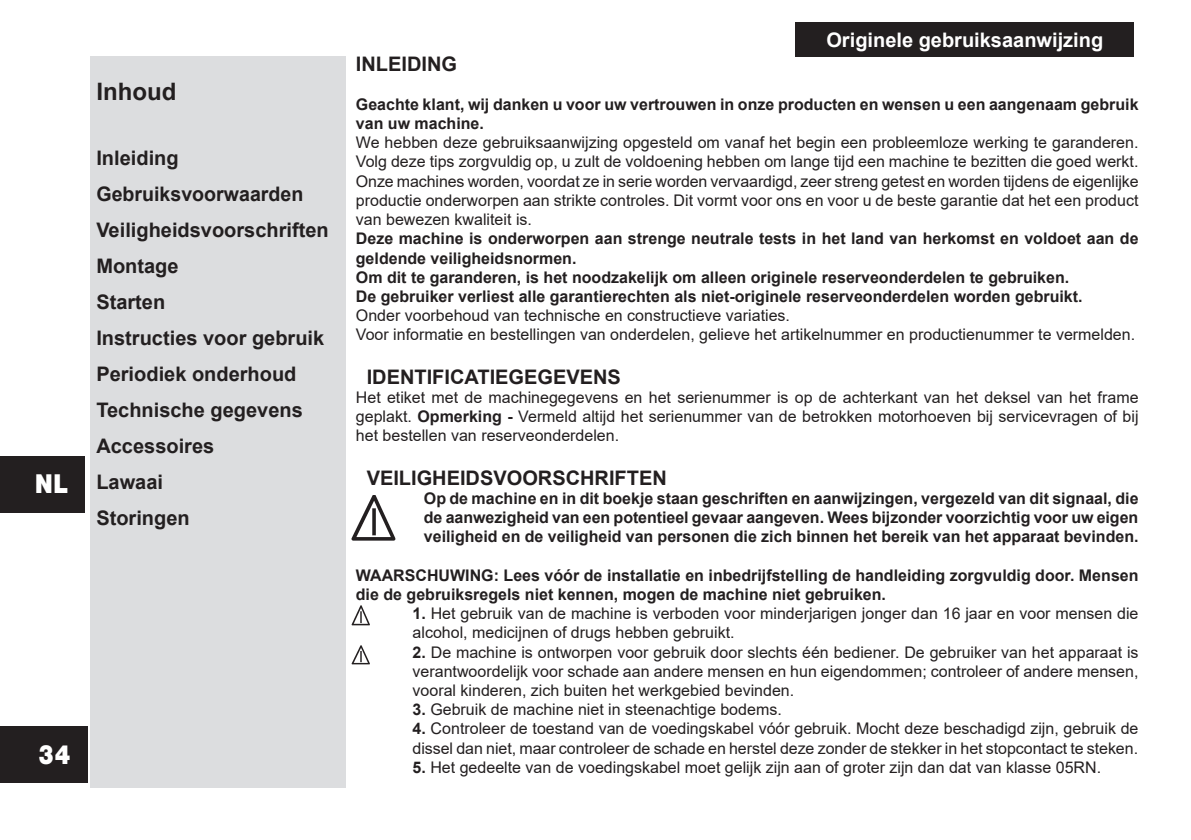
<style>
.page{position:relative;width:1191px;height:840px;background:#fff}
.page>*{position:absolute;margin:0;border:0;box-sizing:border-box;transform-origin:0 0}
.t1{font:900 28px "Nimbus San";color:#fff;scale:.9 1}
.heading_3{font:700 24px "Arial";color:#231f20}
.heading_3-2{font:700 20px "Arial";color:#231f20}
.t2{font:700 20px "Arial";color:#fff}
.t3{font:16px/19.2px "Arial";color:#231f20}
.t4{font:700 16px/19.2px "Arial";color:#231f20}
.s1{font-weight:700}
</style>
<div class="page">
<div style="left:0;top:455px;width:85px;height:57px;background:#231f20"></div>
<div style="left:0;top:726px;width:88px;height:56px;background:#231f20"></div>
<img style="left:352px;top:495px;width:44px;height:46px">
<img style="left:352px;top:605px;width:18px;height:19px">
<img style="left:352px;top:645px;width:18px;height:19px">
<div style="left:91px;top:57px;width:255px;height:730px;background:#dcdddf"></div>
<div style="left:795px;top:23px;width:339px;height:34px;background:#231f20"></div>
<h1 class="t1" style="left:35px;top:468px;width:38px">NL</h1>
<p class="heading_3" style="left:96px;top:74px;width:81px">Inhoud</p>
<p class="heading_3-2" style="left:96px;top:143px;width:84px">Inleiding</p>
<p class="heading_3-2" style="left:96px;top:179px;width:208px">Gebruiksvoorwaarden</p>
<p class="heading_3-2" style="left:96px;top:215px;width:234px">Veiligheidsvoorschriften</p>
<p class="heading_3-2" style="left:96px;top:251px;width:84px">Montage</p>
<p class="heading_3-2" style="left:96px;top:287px;width:70px">Starten</p>
<p class="heading_3-2" style="left:96px;top:323px;width:229px">Instructies voor gebruik</p>
<p class="heading_3-2" style="left:96px;top:359px;width:202px">Periodiek onderhoud</p>
<p class="heading_3-2" style="left:96px;top:395px;width:208px">Technische gegevens</p>
<p class="heading_3-2" style="left:96px;top:431px;width:119px">Accessoires</p>
<p class="heading_3-2" style="left:96px;top:467px;width:68px">Lawaai</p>
<p class="heading_3-2" style="left:96px;top:503px;width:95px">Storingen</p>
<h1 class="t1" style="left:38px;top:738px;width:38px">34</h1>
<p class="t2" style="left:826px;top:26px;width:278px">Originele gebruiksaanwijzing</p>
<p class="heading_3-2" style="left:356px;top:50px;width:103px">INLEIDING</p>
<p class="t4" style="left:356px;top:95px;width:784px">Geachte klant, wij danken u voor uw vertrouwen in onze producten en wensen u een aangenaam gebruik van uw machine.</p>
<p class="t3" style="left:356px;top:133px;width:784px">We hebben deze gebruiksaanwijzing opgesteld om vanaf het begin een probleemloze werking te garanderen.<br>Volg deze tips zorgvuldig op, u zult de voldoening hebben om lange tijd een machine te bezitten die goed werkt.</p>
<p class="t3" style="left:356px;top:171px;width:784px;text-align:justify">Onze machines worden, voordat ze in serie worden vervaardigd, zeer streng getest en worden tijdens de eigenlijke productie onderworpen aan strikte controles. Dit vormt voor ons en voor u de beste garantie dat het een product van bewezen kwaliteit is.</p>
<p class="t4" style="left:356px;top:229px;width:784px">Deze machine is onderworpen aan strenge neutrale tests in het land van herkomst en voldoet aan de geldende veiligheidsnormen.</p>
<p class="t4" style="left:356px;top:267px;width:715px">Om dit te garanderen, is het noodzakelijk om alleen originele reserveonderdelen te gebruiken.</p>
<p class="t4" style="left:356px;top:287px;width:728px">De gebruiker verliest alle garantierechten als niet-originele reserveonderdelen worden gebruikt.</p>
<p class="t3" style="left:356px;top:306px;width:435px">Onder voorbehoud van technische en constructieve variaties.</p>
<p class="t3" style="left:356px;top:325px;width:781px">Voor informatie en bestellingen van onderdelen, gelieve het artikelnummer en productienummer te vermelden.</p>
<p class="heading_3-2" style="left:367px;top:362px;width:256px">IDENTIFICATIEGEGEVENS</p>
<p class="t3" style="left:356px;top:387px;width:784px;text-align:justify">Het etiket met de machinegegevens en het serienummer is op de achterkant van het deksel van het frame geplakt. <span class="s1">Opmerking -</span> Vermeld altijd het serienummer van de betrokken motorhoeven bij servicevragen of bij het bestellen van reserveonderdelen.</p>
<p class="heading_3-2" style="left:367px;top:463px;width:302px">VEILIGHEIDSVOORSCHRIFTEN</p>
<p class="t4" style="left:424px;top:488px;width:716px;text-align:justify">Op de machine en in dit boekje staan geschriften en aanwijzingen, vergezeld van dit signaal, die de aanwezigheid van een potentieel gevaar aangeven. Wees bijzonder voorzichtig voor uw eigen veiligheid en de veiligheid van personen die zich binnen het bereik van het apparaat bevinden.</p>
<p class="t4" style="left:356px;top:565px;width:784px">WAARSCHUWING: Lees vóór de installatie en inbedrijfstelling de handleiding zorgvuldig door. Mensen die de gebruiksregels niet kennen, mogen de machine niet gebruiken.</p>
<p class="t3" style="left:412px;top:603px;width:727px"><span class="s1">1.</span> Het gebruik van de machine is verboden voor minderjarigen jonger dan 16 jaar en voor mensen die alcohol, medicijnen of drugs hebben gebruikt.</p>
<p class="t3" style="left:412px;top:642px;width:727px;text-align:justify"><span class="s1">2.</span> De machine is ontworpen voor gebruik door slechts één bediener. De gebruiker van het apparaat is verantwoordelijk voor schade aan andere mensen en hun eigendommen; controleer of andere mensen, vooral kinderen, zich buiten het werkgebied bevinden.</p>
<p class="t3" style="left:412px;top:699px;width:371px"><span class="s1">3.</span> Gebruik de machine niet in steenachtige bodems.</p>
<p class="t3" style="left:412px;top:718px;width:727px"><span class="s1">4.</span> Controleer de toestand van de voedingskabel vóór gebruik. Mocht deze beschadigd zijn, gebruik de dissel dan niet, maar controleer de schade en herstel deze zonder de stekker in het stopcontact te steken.</p>
<p class="t3" style="left:412px;top:757px;width:690px"><span class="s1">5.</span> Het gedeelte van de voedingskabel moet gelijk zijn aan of groter zijn dan dat van klasse 05RN.</p>
</div>
